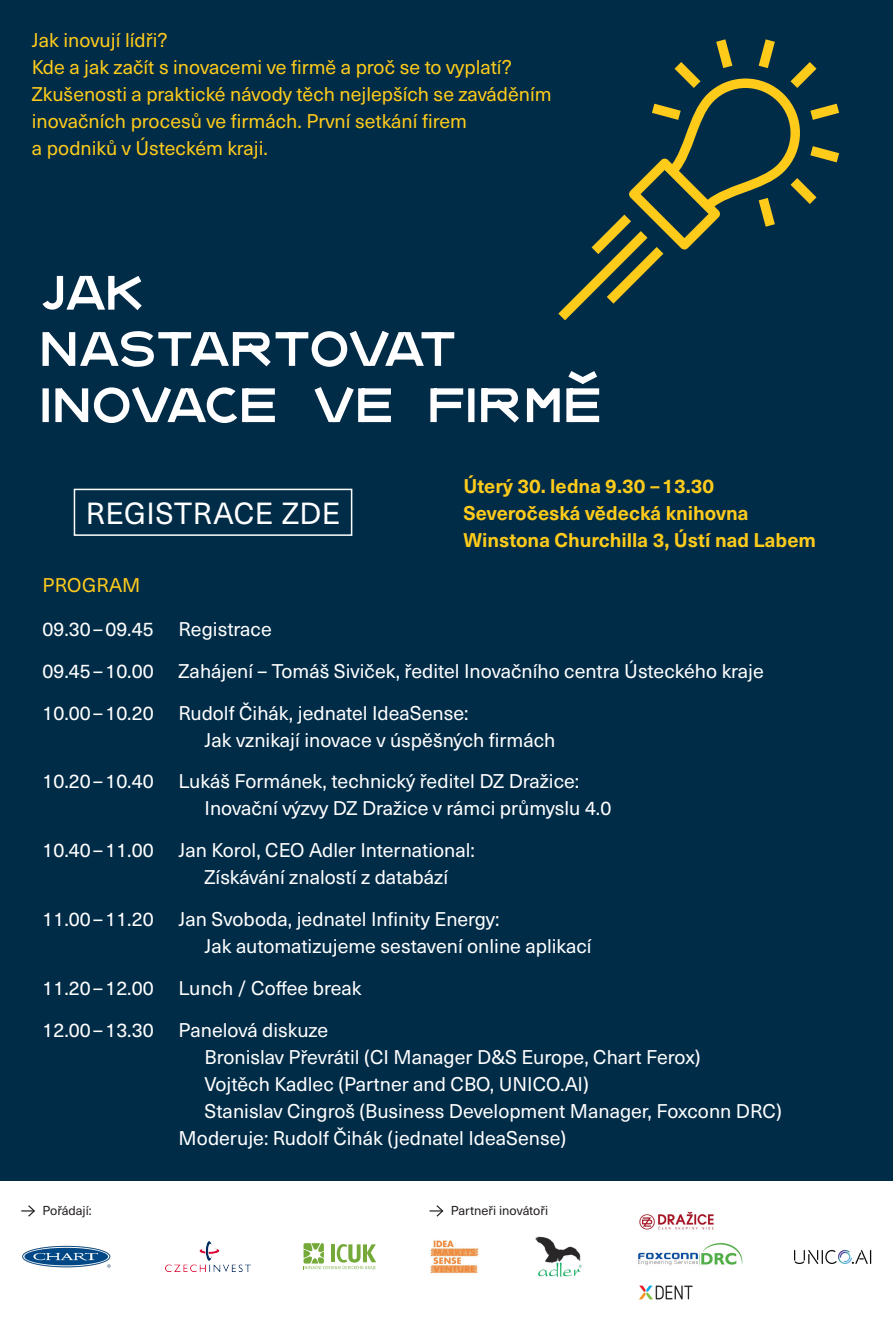
<style>
.page{position:relative;width:893px;height:1319px;background:#fff}
.page>*{position:absolute;margin:0;border:0;box-sizing:border-box;transform-origin:0 0}
.t1{font:30px "Neue Haas Unica Pro";letter-spacing:.015em;color:#fff}
.t2{font:19.5px/27px "Neue Haas Unica Pro";color:#fff}
.t3{font:19.5px/27px "Neue Haas Unica Pro";color:#fecb1b}
.t4{font:700 19.5px/27px "Neue Haas Unica Pro";color:#fecb1b}
.t5{font:12.75px "Neue Haas Unica Pro";color:#231f20}
</style>
<div class="page">
<div style="left:0;top:0;width:893px;height:1180px;background:#002c48"></div>
<svg style="left:73px;top:488px;width:280px;height:48px"></svg>
<img style="left:22px;top:1245px;width:89px;height:22px">
<svg style="left:304px;top:1243px;width:72px;height:26px"></svg>
<svg style="left:558px;top:39px;width:281px;height:281px"></svg>
<svg style="left:43px;top:331px;width:556px;height:92px"></svg>
<svg style="left:43px;top:276px;width:99px;height:34px"></svg>
<img style="left:165px;top:1241px;width:85px;height:30px">
<img style="left:430px;top:1240px;width:49px;height:34px">
<img style="left:535px;top:1236px;width:47px;height:41px">
<img style="left:638px;top:1243px;width:105px;height:23px">
<img style="left:639px;top:1285px;width:53px;height:14px">
<img style="left:639px;top:1211px;width:75px;height:19px">
<svg style="left:21px;top:1205px;width:14px;height:12px"></svg>
<svg style="left:430px;top:1205px;width:14px;height:12px"></svg>
<img style="left:794px;top:1249px;width:78px;height:15px">
<p class="t3" style="left:32px;top:27px;width:481px">Jak inovují lídři?<br>Kde a jak začít s inovacemi ve firmě a proč se to vyplatí?</p>
<p class="t3" style="left:32px;top:81px;width:521px">Zkušenosti a praktické návody těch nejlepších se zaváděním inovačních procesů ve firmách. První setkání firem<br>a podniků v Ústeckém kraji.</p>
<p class="t1" style="left:86px;top:495px;width:256px">REGISTRACE ZDE</p>
<p class="t4" style="left:463px;top:472px;width:252px">Úterý 30. ledna 9.30 –13.30</p>
<p class="t4" style="left:463px;top:499px;width:354px">Severočeská vědecká knihovna<br>Winstona Churchilla 3, Ústí nad Labem</p>
<p class="t3" style="left:43px;top:571px;width:99px">PROGRAM</p>
<p class="t2" style="left:43px;top:615px;width:113px">09.30–09.45</p>
<p class="t2" style="left:179px;top:615px;width:95px">Registrace</p>
<p class="t2" style="left:43px;top:657px;width:113px">09.45–10.00</p>
<p class="t2" style="left:179px;top:657px;width:587px">Zahájení – Tomáš Siviček, ředitel Inovačního centra Ústeckého kraje</p>
<p class="t2" style="left:43px;top:699px;width:113px">10.00–10.20</p>
<p class="t2" style="left:205px;top:699px;width:352px;text-indent:-26px">Rudolf Čihák, jednatel IdeaSense:<br>Jak vznikají inovace v úspěšných firmách</p>
<p class="t2" style="left:43px;top:768px;width:113px">10.20–10.40</p>
<p class="t2" style="left:205px;top:768px;width:408px;text-indent:-26px">Lukáš Formánek, technický ředitel DZ Dražice:<br>Inovační výzvy DZ Dražice v rámci průmyslu 4.0</p>
<p class="t2" style="left:43px;top:837px;width:113px">10.40–11.00</p>
<p class="t2" style="left:179px;top:837px;width:298px;text-align:center">Jan Korol, CEO Adler International:<br>Získávání znalostí z databází</p>
<p class="t2" style="left:43px;top:906px;width:113px">11.00–11.20</p>
<p class="t2" style="left:205px;top:906px;width:389px;text-indent:-26px">Jan Svoboda, jednatel Infinity Energy:<br>Jak automatizujeme sestavení online aplikací</p>
<p class="t2" style="left:43px;top:974px;width:113px">11.20–12.00</p>
<p class="t2" style="left:179px;top:974px;width:184px">Lunch / Coffee break</p>
<p class="t2" style="left:43px;top:1016px;width:113px">12.00–13.30</p>
<p class="t2" style="left:179px;top:1016px;width:151px">Panelová diskuze</p>
<p class="t2" style="left:205px;top:1043px;width:497px">Bronislav Převrátil (CI Manager D&amp;S Europe, Chart Ferox)</p>
<p class="t2" style="left:205px;top:1070px;width:386px">Vojtěch Kadlec (Partner and CBO, UNICO.AI)</p>
<p class="t2" style="left:205px;top:1097px;width:579px">Stanislav Cingroš (Business Development Manager, Foxconn DRC)</p>
<p class="t2" style="left:179px;top:1124px;width:389px">Moderuje: Rudolf Čihák (jednatel IdeaSense)</p>
<p class="t5" style="left:43px;top:1202px;width:51px">Pořádají:</p>
<p class="t5" style="left:451px;top:1202px;width:99px">Partneři inovátoři</p>
</div>
